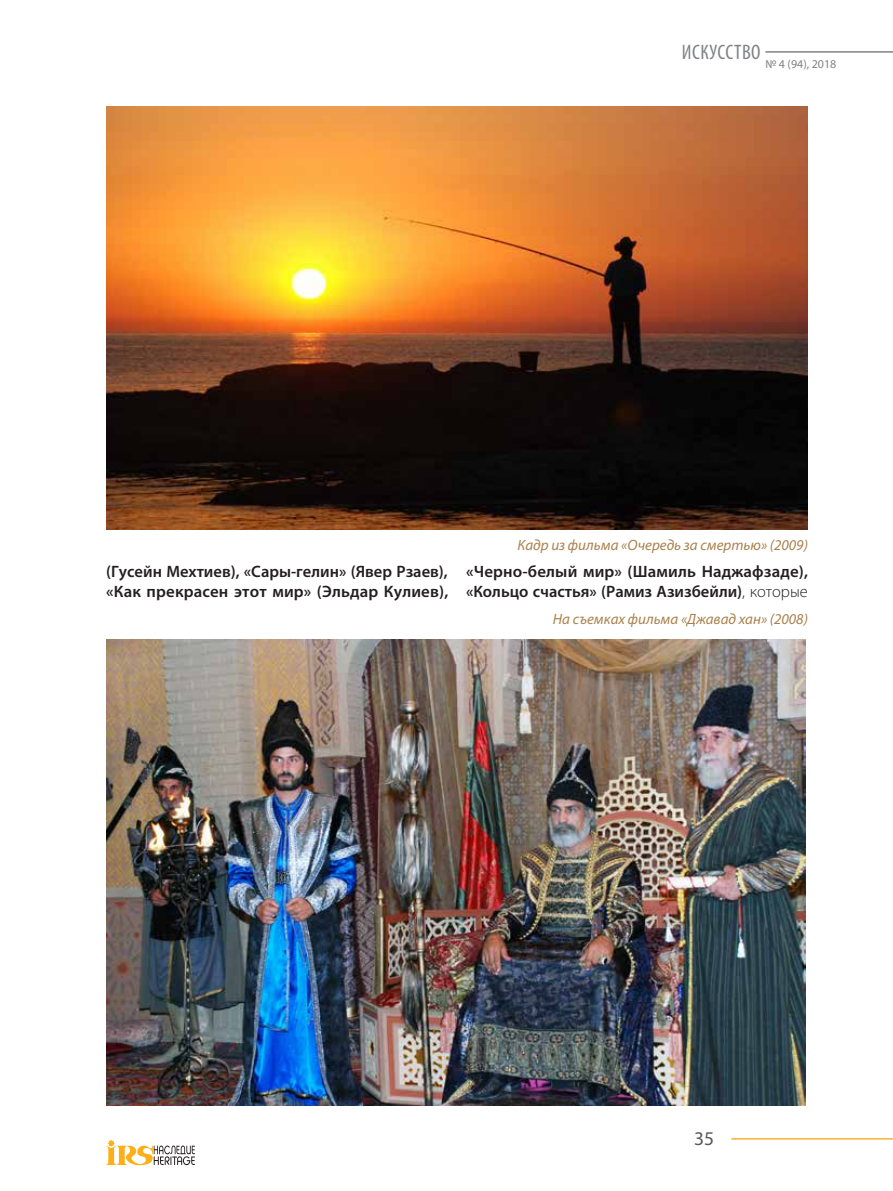
<style>
.page{position:relative;width:893px;height:1191px;background:#fff}
.page>*{position:absolute;margin:0;border:0;box-sizing:border-box;transform-origin:0 0}
.t1{font:condensed 21px "Myriad Pro";letter-spacing:.02em;color:#808285}
.t2{font:19.5px "Myriad Pro";color:#58595b}
.t3{font:600 16.5px/19.8px "Myriad Pro";letter-spacing:.01em;color:#231f20}
.t4{font:italic 15px "Myriad Pro";color:#a9814c}
.t5{font:12px "Myriad Pro";color:#808285}
.s1{font-weight:300}
</style>
<div class="page">
<hr style="left:765px;top:51px;width:128px;height:2px;background:#808285">
<hr style="left:731px;top:1138px;width:162px;height:1px;background:#fbaf34">
<svg style="left:106px;top:1140px;width:89px;height:25px"></svg>
<img style="left:106px;top:106px;width:702px;height:423px">
<img style="left:106px;top:639px;width:699px;height:467px">
<p class="t1" style="left:682px;top:39px;width:80px">ИСКУССТВО</p>
<p class="t5" style="left:765px;top:56px;width:73px">№ 4 (94), 2018</p>
<p class="t4" style="left:518px;top:535px;width:292px">Кадр из фильма «Очередь за смертью» (2009)</p>
<p class="t3" style="left:106px;top:561px;width:344px">(Гусейн Мехтиев), «Сары-гелин» (Явер Рзаев), «Как прекрасен этот мир» (Эльдар Кулиев),</p>
<p class="t3" style="left:466px;top:561px;width:343px">«Черно-белый мир» (Шамиль Наджафзаде), «Кольцо счастья» (Рамиз Азизбейли)<span class="s1">, которые</span></p>
<p class="t4" style="left:553px;top:609px;width:257px">На съемках фильма «Джавад хан» (2008)</p>
<p class="t2" style="left:694px;top:1126px;width:22px">35</p>
</div>
